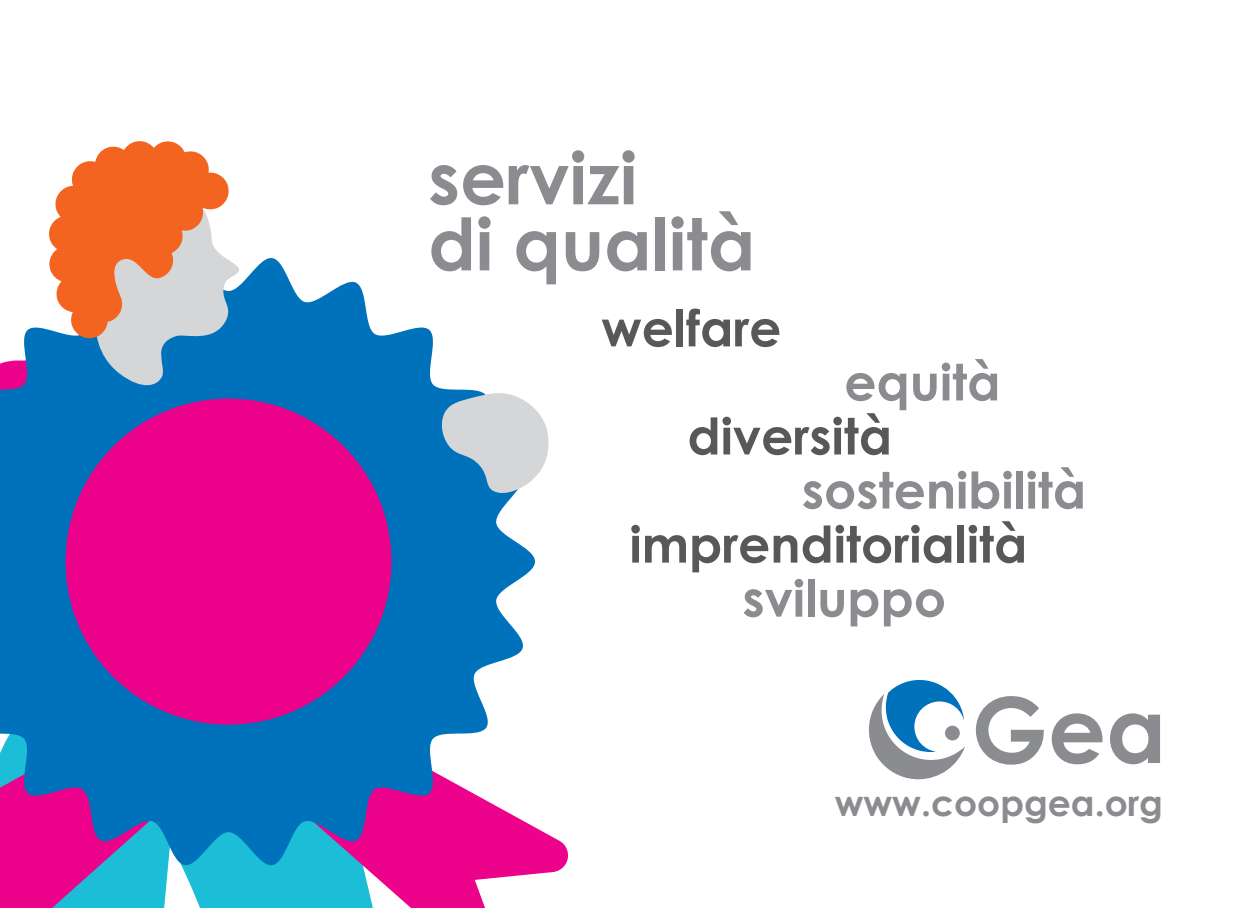
<style>
.page{position:relative;width:1248px;height:908px;background:#fff}
.page>*{position:absolute;margin:0;border:0;box-sizing:border-box;transform-origin:0 0}
.t1{font:700 72px/66px "Century Gothic Std";color:#8a8c8f}
.t2{font:700 50.4px "Century Gothic Std";color:#57585a}
.t3{font:700 50.4px "Century Gothic Std";color:#8a8c8f}
.t4{font:700 36px "Century Gothic Std";color:#8a8c8f}
</style>
<div class="page">
<svg style="left:869px;top:680px;width:95px;height:99px"></svg>
<div style="left:944px;top:725px;width:15px;height:15px;background:#8a8c8f;border-radius:50%"></div>
<svg style="left:975px;top:696px;width:184px;height:68px"></svg>
<svg style="left:181px;top:866px;width:115px;height:41px;background:#2fc2d9"></svg>
<svg style="left:296px;top:827px;width:272px;height:80px"></svg>
<svg style="left:0;top:866px;width:168px;height:41px;background:#7d68b4"></svg>
<svg style="left:0;top:258px;width:535px;height:608px;fill:#0072bc"></svg>
<svg style="left:47px;top:380px;width:363px;height:363px;background:#98299d"></svg>
<svg style="left:439px;top:391px;width:110px;height:106px;background:#a5c2d5"></svg>
<svg style="left:47px;top:141px;width:193px;height:249px;background:#c1998b"></svg>
<h1 class="t1" style="left:428px;top:144px;width:328px">servizi<br>di qualità</h1>
<p class="t2" style="left:601px;top:296px;width:181px">welfare</p>
<p class="t3" style="left:844px;top:350px;width:158px">equità</p>
<p class="t2" style="left:687px;top:404px;width:206px">diversità</p>
<p class="t3" style="left:801px;top:458px;width:286px">sostenibilità</p>
<p class="t2" style="left:629px;top:512px;width:399px">imprenditorialità</p>
<p class="t3" style="left:742px;top:566px;width:205px">sviluppo</p>
<p class="t4" style="left:834px;top:780px;width:330px">www.coopgea.org</p>
</div>
